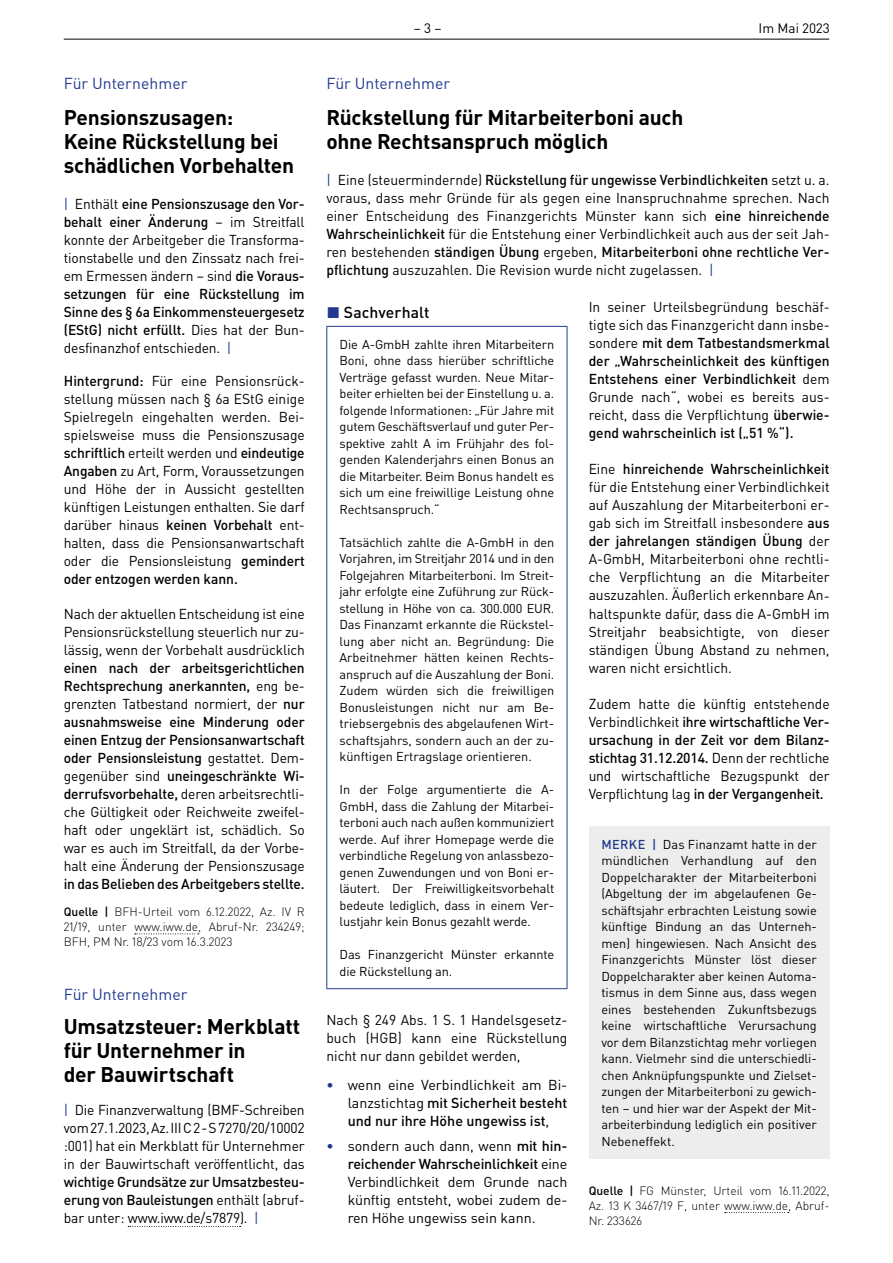
<style>
.page{position:relative;width:893px;height:1263px;background:#fff}
.page>*{position:absolute;margin:0;border:0;box-sizing:border-box;transform-origin:0 0}
.t1{font:700 21px/24px "DIN Pro";letter-spacing:-.01em;color:#000}
.t2{font:15.75px "DIN Pro";color:#213a8f}
.t3{font:500 15.75px "DIN Pro";letter-spacing:.005em;color:#000}
.t4{font:14.25px/18px "DIN Pro";letter-spacing:-.01em;color:#000;text-align:justify}
.t5{font:500 14.25px/18px "DIN Pro";letter-spacing:-.01em;color:#000;text-align:justify}
.t6{font:13.5px "DIN Pro";color:#000}
.t7{font:12.75px/16.5px "DIN Pro";letter-spacing:-.005em;color:#000;text-align:justify}
.t8{font:300 12px/15px "DIN Pro";color:#000;text-align:justify}
.s1{color:#213a8f}
.s2{font-weight:500}
.s3{font-weight:400}
.s4{font-weight:400;color:#213a8f}
.s5{font-weight:500;color:#213a8f}
</style>
<div class="page">
<hr style="left:64px;top:39px;width:765px;height:1px;background:#000">
<hr style="left:326px;top:326px;width:241px;height:1px;background:#213a8f">
<hr style="left:326px;top:327px;width:1px;height:661px;background:#213a8f">
<hr style="left:567px;top:327px;width:1px;height:661px;background:#213a8f">
<hr style="left:326px;top:988px;width:241px;height:1px;background:#213a8f">
<svg style="left:725px;top:1212px;width:64px;height:1px"></svg>
<div style="left:589px;top:826px;width:241px;height:332px;background:#ededed"></div>
<svg style="left:135px;top:933px;width:64px;height:1px"></svg>
<svg style="left:128px;top:1226px;width:113px;height:1px"></svg>
<p class="t2" style="left:64px;top:73px;width:125px">Für Unternehmer</p>
<h1 class="t1" style="left:64px;top:105px;width:232px">Pensionszusagen:<br>Keine Rückstellung bei schädlichen Vorbehalten</h1>
<p class="t4" style="left:64px;top:195px;width:242px"><span class="s1">|</span> Enthält <span class="s2">eine Pensionszusage den Vor&shy;behalt einer Änderung</span> – im Streitfall konnte der Arbeitgeber die Transforma&shy;tionstabelle und den Zinssatz nach frei&shy;em Ermessen ändern – sind <span class="s2">die Voraus&shy;setzungen für eine Rückstellung im Sinne des § 6a Einkommensteuergesetz (EStG) nicht erfüllt.</span> Dies hat der Bun&shy;desfinanzhof entschieden. <span class="s1">|</span></p>
<p class="t4" style="left:64px;top:372px;width:242px"><span class="s2">Hintergrund:</span> Für eine Pensionsrück&shy;stellung müssen nach § 6a EStG einige Spielregeln eingehalten werden. Bei&shy;spielsweise muss die Pensionszusage <span class="s2">schriftlich</span> erteilt werden und <span class="s2">eindeutige Angaben</span> zu Art, Form, Voraussetzungen und Höhe der in Aussicht gestellten künftigen Leistungen enthalten. Sie darf darüber hinaus <span class="s2">keinen Vorbehalt</span> ent&shy;halten, dass die Pensionsanwartschaft oder die Pensionsleistung <span class="s2">gemindert oder entzogen werden kann.</span></p>
<p class="t4" style="left:64px;top:604px;width:242px">Nach der aktuellen Entscheidung ist eine Pensionsrückstellung steuerlich nur zu&shy;lässig, wenn der Vorbehalt ausdrücklich</p>
<p class="t4" style="left:64px;top:658px;width:242px"><span class="s2">einen nach der arbeitsgerichtlichen Rechtsprechung anerkannten,</span> eng be&shy;grenzten Tatbestand normiert, der <span class="s2">nur ausnahmsweise eine Minderung oder einen Entzug der Pensionsanwartschaft oder Pensionsleistung</span> gestattet. Dem&shy;gegenüber sind <span class="s2">uneingeschränkte Wi&shy;derrufsvorbehalte,</span> deren arbeitsrechtli&shy;che Gültigkeit oder Reichweite zweifel&shy;haft oder ungeklärt ist, schädlich. So war es auch im Streitfall, da der Vorbe&shy;halt eine Änderung der Pensionszusage</p>
<p class="t5" style="left:64px;top:874px;width:242px">in das Belieben des Arbeitgebers stellte.</p>
<p class="t8" style="left:64px;top:903px;width:242px"><span class="s2">Quelle |</span> BFH-Urteil vom 6.12.2022, Az. IV R 21/19, unter www.iww.de, Abruf-Nr. 234249; BFH, PM Nr. 18/23 vom 16.3.2023</p>
<p class="t2" style="left:64px;top:983px;width:125px">Für Unternehmer</p>
<h1 class="t1" style="left:64px;top:1014px;width:238px">Umsatzsteuer: Merkblatt für Unternehmer in<br>der Bauwirtschaft</h1>
<p class="t4" style="left:64px;top:1101px;width:242px"><span class="s1">|</span> Die Finanzverwaltung (BMF-Schreiben vom 27.1.2023, Az. III C 2 - S 7270/20/10002 :001) hat ein Merkblatt für Unternehmer in der Bauwirtschaft veröffentlicht, das</p>
<p class="t5" style="left:64px;top:1173px;width:242px">wichtige Grundsätze zur Umsatzbesteu&shy;erung von Bauleistungen <span class="s3">enthält (abruf&shy;bar unter: www.iww.de/s7879).</span> <span class="s4">|</span></p>
<p class="t6" style="left:414px;top:19px;width:29px">– 3 –</p>
<p class="t6" style="left:758px;top:19px;width:73px">Im Mai 2023</p>
<p class="t2" style="left:326px;top:73px;width:125px">Für Unternehmer</p>
<h1 class="t1" style="left:326px;top:105px;width:358px">Rückstellung für Mitarbeiterboni auch ohne Rechtsanspruch möglich</h1>
<p class="t4" style="left:326px;top:171px;width:505px"><span class="s1">|</span> Eine (steuermindernde) <span class="s2">Rückstellung für ungewisse Verbindlichkeiten</span> setzt u. a. voraus, dass mehr Gründe für als gegen eine Inanspruchnahme sprechen. Nach einer Entscheidung des Finanzgerichts Münster kann sich <span class="s2">eine hinreichende Wahrscheinlichkeit</span> für die Entstehung einer Verbindlichkeit auch aus der seit Jah&shy;ren bestehenden <span class="s2">ständigen Übung</span> ergeben, <span class="s2">Mitarbeiterboni ohne rechtliche Ver&shy;pflichtung</span> auszuzahlen. Die Revision wurde nicht zugelassen. <span class="s1">|</span></p>
<p class="t3" style="left:327px;top:301px;width:104px"><span class="s1">◼</span> Sachverhalt</p>
<p class="t7" style="left:340px;top:335px;width:216px">Die A-GmbH zahlte ihren Mitarbeitern Boni, ohne dass hierüber schriftliche Verträge gefasst wurden. Neue Mitar&shy;beiter erhielten bei der Einstellung u. a. folgende Informationen: „Für Jahre mit gutem Geschäftsverlauf und guter Per&shy;spektive zahlt A im Frühjahr des fol&shy;genden Kalenderjahrs einen Bonus an die Mitarbeiter. Beim Bonus handelt es sich um eine freiwillige Leistung ohne Rechtsanspruch.“</p>
<p class="t7" style="left:340px;top:533px;width:216px">Tatsächlich zahlte die A-GmbH in den Vorjahren, im Streitjahr 2014 und in den Folgejahren Mitarbeiterboni. Im Streit&shy;jahr erfolgte eine Zuführung zur Rück&shy;stellung in Höhe von ca. 300.000 EUR.<br>Das Finanzamt erkannte die Rückstel&shy;lung aber nicht an. Begründung: Die Arbeitnehmer hätten keinen Rechts&shy;anspruch auf die Auszahlung der Boni.<br>Zudem würden sich die freiwilligen Bonusleistungen nicht nur am Be&shy;triebsergebnis des abgelaufenen Wirt&shy;schaftsjahrs, sondern auch an der zu&shy;künftigen Ertragslage orientieren.</p>
<p class="t7" style="left:340px;top:781px;width:216px">In der Folge argumentierte die A-GmbH, dass die Zahlung der Mitarbei&shy;terboni auch nach außen kommuniziert werde. Auf ihrer Homepage werde die verbindliche Regelung von anlassbezo&shy;genen Zuwendungen und von Boni er&shy;läutert. Der Freiwilligkeitsvorbehalt bedeute lediglich, dass in einem Ver&shy;lustjahr kein Bonus gezahlt werde.</p>
<p class="t7" style="left:340px;top:946px;width:216px">Das Finanzgericht Münster erkannte die Rückstellung an.</p>
<p class="t4" style="left:326px;top:1011px;width:242px">Nach § 249 Abs. 1 S. 1 Handelsgesetz&shy;buch (HGB) kann eine Rückstellung nicht nur dann gebildet werden,</p>
<p class="t5" style="left:348px;top:1075px;width:221px;text-indent:-21px"><span class="s1">•</span> <span class="s3">wenn eine Verbindlichkeit am Bi&shy;lanzstichtag</span> mit Sicherheit besteht und nur ihre Höhe ungewiss ist<span class="s3">,</span></p>
<p class="t4" style="left:348px;top:1137px;width:221px;text-indent:-21px"><span class="s5">•</span> sondern auch dann, wenn <span class="s2">mit hin&shy;reichender Wahrscheinlichkeit</span> eine Verbindlichkeit dem Grunde nach künftig entsteht, wobei zudem de&shy;ren Höhe ungewiss sein kann.</p>
<p class="t4" style="left:589px;top:298px;width:242px">In seiner Urteilsbegründung beschäf&shy;tigte sich das Finanzgericht dann insbe&shy;sondere <span class="s2">mit dem Tatbestandsmerkmal der „Wahrscheinlichkeit des künftigen Entstehens einer Verbindlichkeit</span> dem Grunde nach“, wobei es bereits aus&shy;reicht, dass die Verpflichtung <span class="s2">überwie&shy;gend wahrscheinlich ist („51 %“).</span></p>
<p class="t4" style="left:589px;top:460px;width:242px">Eine <span class="s2">hinreichende Wahrscheinlichkeit </span>für die Entstehung einer Verbindlichkeit auf Auszahlung der Mitarbeiterboni er&shy;gab sich im Streitfall insbesondere <span class="s2">aus der jahrelangen ständigen Übung</span> der A-GmbH, Mitarbeiterboni ohne rechtli&shy;che Verpflichtung an die Mitarbeiter auszuzahlen. Äußerlich erkennbare An&shy;haltspunkte dafür, dass die A-GmbH im Streitjahr beabsichtigte, von dieser ständigen Übung Abstand zu nehmen, waren nicht ersichtlich.</p>
<p class="t4" style="left:589px;top:694px;width:242px">Zudem hatte die künftig entstehende Verbindlichkeit <span class="s2">ihre wirtschaftliche Ver&shy;ursachung in der Zeit vor dem Bilanz&shy;stichtag 31.12.2014.</span> Denn der rechtliche und wirtschaftliche Bezugspunkt der Verpflichtung lag <span class="s2">in der Vergangenheit.</span></p>
<p class="t7" style="left:601px;top:835px;width:217px"><span class="s5">MERKE |</span> Das Finanzamt hatte in der mündlichen Verhandlung auf den Doppelcharakter der Mitarbeiterboni (Abgeltung der im abgelaufenen Ge&shy;schäftsjahr erbrachten Leistung sowie künftige Bindung an das Unterneh&shy;men) hingewiesen. Nach Ansicht des Finanzgerichts Münster löst dieser Doppelcharakter aber keinen Automa&shy;tismus in dem Sinne aus, dass wegen eines bestehenden Zukunftsbezugs keine wirtschaftliche Verursachung vor dem Bilanzstichtag mehr vorliegen kann. Vielmehr sind die unterschiedli&shy;chen Anknüpfungspunkte und Zielset&shy;zungen der Mitarbeiterboni zu gewich&shy;ten – und hier war der Aspekt der Mit&shy;arbeiterbindung lediglich ein positiver Nebeneffekt.</p>
<p class="t8" style="left:589px;top:1182px;width:242px"><span class="s2">Quelle |</span> FG Münster, Urteil vom 16.11.2022, Az. 13 K 3467/19 F, unter www.iww.de, Abruf-Nr. 233626</p>
</div>
